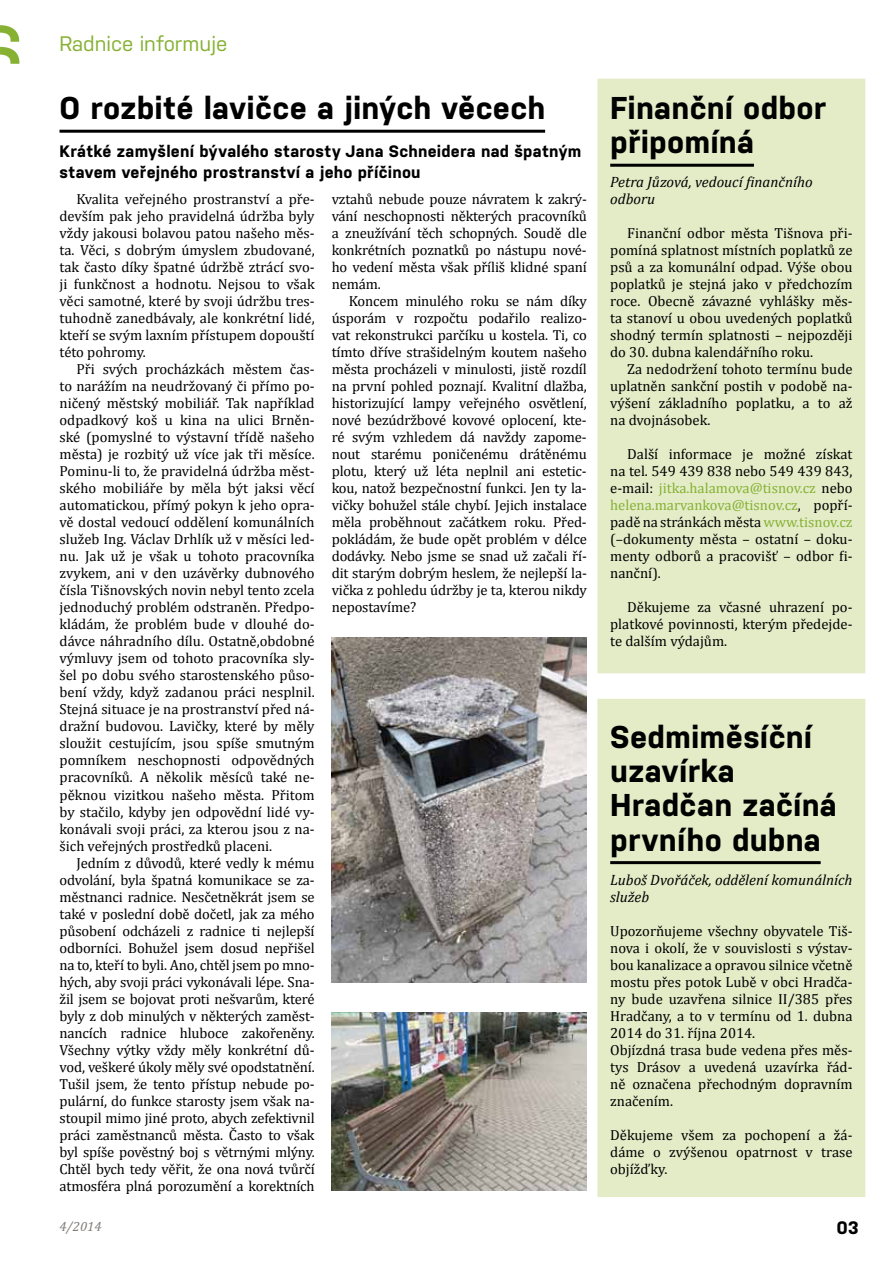
<style>
.page{position:relative;width:893px;height:1263px;background:#fff}
.page>*{position:absolute;margin:0;border:0;box-sizing:border-box;transform-origin:0 0}
.t1{font:700 31.5px/34px "Nudista";letter-spacing:.005em;color:#000}
.t2{font:21px "Nudista";color:#86b133}
.t3{font:700 18px "Nudista";color:#000}
.t4{font:700 16.5px/21px "Nudista";letter-spacing:.015em;color:#000}
.t5{font:italic 15px/17px "Cambria";color:#000}
.t6{font:14.7px/17px "Cambria";color:#000;text-align:justify}
.t7{font:italic 13.5px "Cambria";color:#807c7a}
.s1{color:#86b133}
</style>
<div class="page">
<svg style="left:0;top:25px;width:19px;height:39px"></svg>
<hr style="left:60px;top:130px;width:485px;height:3px;background:#000">
<div style="left:597px;top:699px;width:269px;height:498px;background:#e3ecc7"></div>
<div style="left:597px;top:78px;width:269px;height:596px;background:#e3ecc7"></div>
<img style="left:332px;top:638px;width:255px;height:344px">
<img style="left:332px;top:1012px;width:255px;height:179px">
<h2 class="t2" style="left:60px;top:29px;width:169px">Radnice informuje</h2>
<h1 class="t1" style="left:60px;top:88px;width:487px">O rozbité lavičce a jiných věcech</h1>
<p class="t4" style="left:60px;top:139px;width:523px">Krátké zamyšlení bývalého starosty Jana Schneidera nad špatným stavem veřejného prostranství a jeho příčinou</p>
<p class="t6" style="left:60px;top:191px;width:257px;text-indent:17px">Kvalita veřejného prostranství a pře&shy;devším pak jeho pravidelná údržba byly vždy jakousi bolavou patou našeho měs&shy;ta. Věci, s dobrým úmyslem zbudované, tak často díky špatné údržbě ztrácí svo&shy;ji funkčnost a hodnotu. Nejsou to však věci samotné, které by svoji údržbu tres&shy;tuhodně zanedbávaly, ale konkrétní lidé, kteří se svým laxním přístupem dopouští této pohromy.</p>
<p class="t6" style="left:60px;top:361px;width:257px;text-indent:17px">Při svých procházkách městem čas&shy;to narážím na neudržovaný či přímo po&shy;ničený městský mobiliář. Tak například odpadkový koš u kina na ulici Brněn&shy;ské (pomyslné to výstavní třídě našeho města) je rozbitý už více jak tři měsíce.<br>Pominu-li to, že pravidelná údržba měst&shy;ského mobiliáře by měla být jaksi věcí automatickou, přímý pokyn k jeho opra&shy;vě dostal vedoucí oddělení komunálních služeb Ing. Václav Drhlík už v měsíci led&shy;nu. Jak už je však u tohoto pracovníka zvykem, ani v den uzávěrky dubnového čísla Tišnovských novin nebyl tento zcela jednoduchý problém odstraněn. Předpo&shy;kládám, že problém bude v dlouhé do&shy;dávce náhradního dílu. Ostatně,obdobné výmluvy jsem od tohoto pracovníka sly&shy;šel po dobu svého starostenského půso&shy;bení vždy, když zadanou práci nesplnil.<br>Stejná situace je na prostranství před ná&shy;dražní budovou. Lavičky, které by měly sloužit cestujícím, jsou spíše smutným pomníkem neschopnosti odpovědných pracovníků. A několik měsíců také ne&shy;pěknou vizitkou našeho města. Přitom by stačilo, kdyby jen odpovědní lidé vy&shy;konávali svoji práci, za kterou jsou z na&shy;šich veřejných prostředků placeni.</p>
<p class="t6" style="left:60px;top:854px;width:257px;text-indent:17px">Jedním z důvodů, které vedly k mému odvolání, byla špatná komunikace se za&shy;městnanci radnice. Nesčetněkrát jsem se také v poslední době dočetl, jak za mého působení odcházeli z radnice ti nejlepší odborníci. Bohužel jsem dosud nepřišel na to, kteří to byli. Ano, chtěl jsem po mno&shy;hých, aby svoji práci vykonávali lépe. Sna&shy;žil jsem se bojovat proti nešvarům, které byly z dob minulých v některých zaměst&shy;nancích radnice hluboce zakořeněny.<br>Všechny výtky vždy měly konkrétní dů&shy;vod, veškeré úkoly měly své opodstatnění.<br>Tušil jsem, že tento přístup nebude po&shy;pulární, do funkce starosty jsem však na&shy;stoupil mimo jiné proto, abych zefektivnil práci zaměstnanců města. Často to však byl spíše pověstný boj s větrnými mlýny.<br>Chtěl bych tedy věřit, že ona nová tvůrčí atmosféra plná porozumění a korektních</p>
<p class="t6" style="left:332px;top:191px;width:257px">vztahů nebude pouze návratem k zakrý&shy;vání neschopnosti některých pracovníků a zneužívání těch schopných. Soudě dle konkrétních poznatků po nástupu nové&shy;ho vedení města však příliš klidné spaní nemám.</p>
<p class="t6" style="left:332px;top:293px;width:257px;text-indent:17px">Koncem minulého roku se nám díky úsporám v rozpočtu podařilo realizo&shy;vat rekonstrukci parčíku u kostela. Ti, co tímto dříve strašidelným koutem našeho města procházeli v minulosti, jistě rozdíl na první pohled poznají. Kvalitní dlažba, historizující lampy veřejného osvětlení, nové bezúdržbové kovové oplocení, kte&shy;ré svým vzhledem dá navždy zapome&shy;nout starému poničenému drátěnému plotu, který už léta neplnil ani estetic&shy;kou, natož bezpečnostní funkci. Jen ty la&shy;vičky bohužel stále chybí. Jejich instalace měla proběhnout začátkem roku. Před&shy;pokládám, že bude opět problém v délce dodávky. Nebo jsme se snad už začali ří&shy;dit starým dobrým heslem, že nejlepší la&shy;vička z pohledu údržby je ta, kterou nikdy nepostavíme?</p>
<h1 class="t1" style="left:610px;top:88px;width:217px">Finanční odbor připomíná</h1>
<p class="t5" style="left:610px;top:173px;width:204px">Petra Jůzová, vedoucí finančního odboru</p>
<p class="t6" style="left:610px;top:225px;width:244px;text-indent:17px">Finanční odbor města Tišnova při&shy;pomíná splatnost místních poplatků ze psů a za komunální odpad. Výše obou poplatků je stejná jako v předchozím roce. Obecně závazné vyhlášky měs&shy;ta stanoví u obou uvedených poplatků shodný termín splatnosti – nejpozději do 30. dubna kalendářního roku.</p>
<p class="t6" style="left:610px;top:361px;width:244px;text-indent:17px">Za nedodržení tohoto termínu bude uplatněn sankční postih v podobě na&shy;výšení základního poplatku, a to až na dvojnásobek.</p>
<p class="t6" style="left:610px;top:446px;width:244px;text-indent:17px">Další informace je možné získat na tel. 549 439 838 nebo 549 439 843, e-mail: <span class="s1">jitka.halamova@tisnov.cz</span> nebo <span class="s1">helena.marvankova@tisnov.cz</span>, popří&shy;padě na stránkách města <span class="s1">www.tisnov.cz </span>(–dokumenty města – ostatní – doku&shy;menty odborů a pracovišť – odbor fi&shy;nanční).</p>
<p class="t6" style="left:610px;top:599px;width:244px;text-indent:17px">Děkujeme za včasné uhrazení po&shy;platkové povinnosti, kterým předejde&shy;te dalším výdajům.</p>
<h1 class="t1" style="left:610px;top:718px;width:228px">Sedmiměsíční uzavírka<br>Hradčan začíná prvního dubna</h1>
<p class="t5" style="left:610px;top:870px;width:244px">Luboš Dvořáček, oddělení komunálních služeb</p>
<p class="t6" style="left:610px;top:922px;width:244px;text-align:left">Upozorňujeme všechny obyvatele Tiš&shy;nova i okolí, že v souvislosti s výstav&shy;bou kanalizace a opravou silnice včetně mostu přes potok Lubě v obci Hradča&shy;ny bude uzavřena silnice II/385 přes<br>Hradčany, a to v termínu od 1. dubna<br>2014 do 31. října 2014.<br>Objízdná trasa bude vedena přes měs&shy;tys Drásov a uvedená uzavírka řád&shy;ně označena přechodným dopravním značením.</p>
<p class="t6" style="left:610px;top:1126px;width:244px">Děkujeme všem za pochopení a žá&shy;dáme o zvýšenou opatrnost v trase objížďky.</p>
<p class="t7" style="left:60px;top:1217px;width:43px">4/2014</p>
<p class="t3" style="left:836px;top:1214px;width:24px">03</p>
</div>
